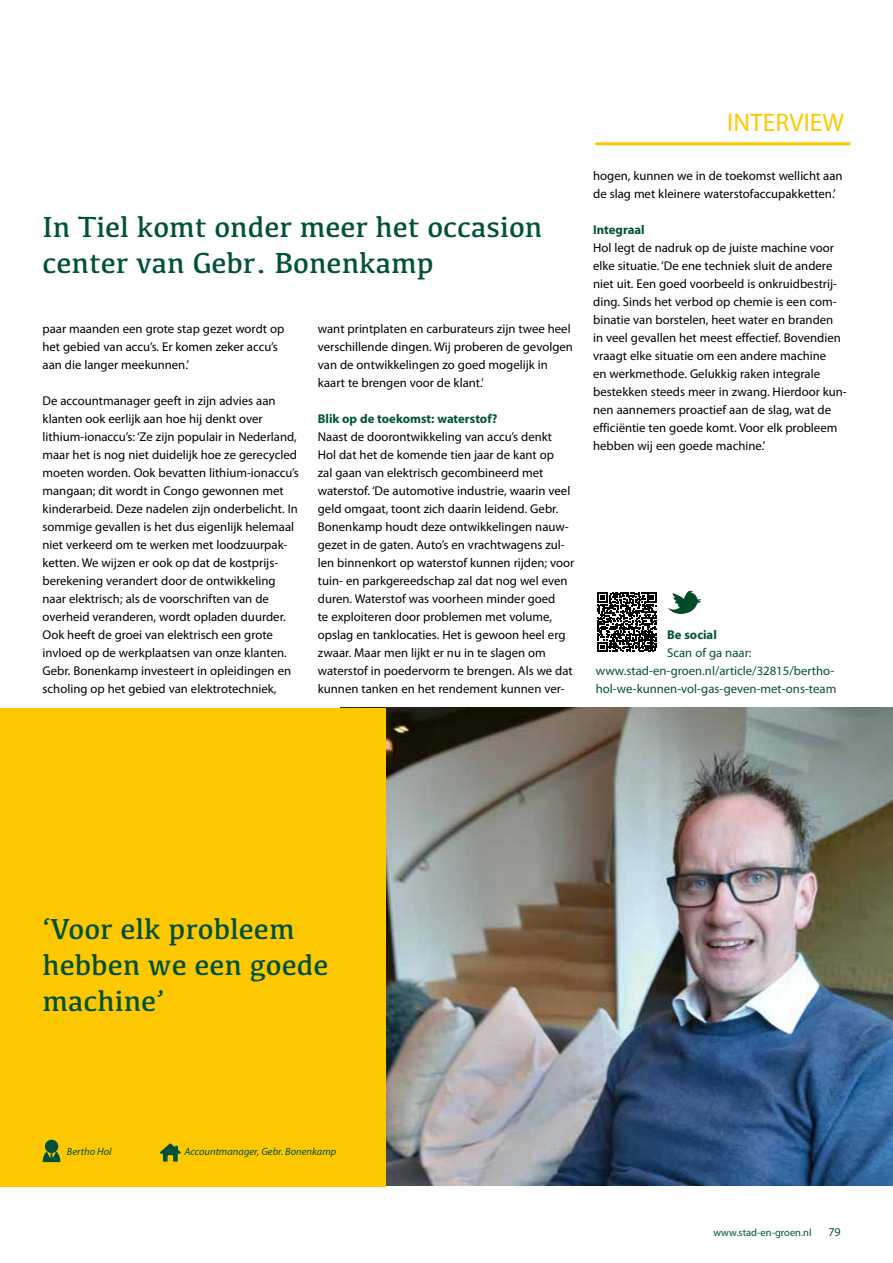
<style>
.page{position:relative;width:893px;height:1263px;background:#fff}
.page>*{position:absolute;margin:0;border:0;box-sizing:border-box;transform-origin:0 0}
.t1{font:30px/36px "Kefa";color:#005139}
.t2{font:25.5px "Myriad Pro";color:#fec800}
.t3{font:12.75px/18px "Myriad Pro";color:#000}
.t4{font:12.75px/18px "Myriad Pro";color:#005139}
.t5{font:700 12.75px "Myriad Pro";color:#005139}
.t6{font:12px "Myriad Pro";color:#005139}
.t7{font:italic 10.5px "Myriad Pro";color:#005139}
.t8{font:10.5px "Myriad Pro";color:#005139}
</style>
<div class="page">
<hr style="left:595px;top:142px;width:255px;height:3px;background:#fec800">
<img style="left:385px;top:708px;width:508px;height:478px">
<div style="left:0;top:708px;width:385px;height:478px;background:#fec800"></div>
<svg style="left:42px;top:1152px;width:18px;height:10px"></svg>
<div style="left:45px;top:1140px;width:13px;height:13px;background:#005139;border-radius:50%"></div>
<svg style="left:160px;top:1143px;width:21px;height:18px"></svg>
<svg style="left:597px;top:592px;width:60px;height:60px"></svg>
<svg style="left:668px;top:590px;width:33px;height:24px"></svg>
<h1 class="t1" style="left:43px;top:208px;width:501px">In Tiel komt onder meer het occasion center van Gebr. Bonenkamp</h1>
<p class="t3" style="left:43px;top:320px;width:243px">paar maanden een grote stap gezet wordt op het gebied van accu’s. Er komen zeker accu’s aan die langer meekunnen.’</p>
<p class="t3" style="left:43px;top:392px;width:258px">De accountmanager geeft in zijn advies aan klanten ook eerlijk aan hoe hij denkt over lithium-ionaccu’s: ‘Ze zijn populair in Nederland, maar het is nog niet duidelijk hoe ze gerecycled moeten worden. Ook bevatten lithium-ionaccu’s mangaan; dit wordt in Congo gewonnen met kinderarbeid. Deze nadelen zijn onderbelicht. In sommige gevallen is het dus eigenlijk helemaal niet verkeerd om te werken met loodzuurpak&shy;ketten. We wijzen er ook op dat de kostprijs&shy;berekening verandert door de ontwikkeling naar elektrisch; als de voorschriften van de overheid veranderen, wordt opladen duurder.<br>Ook heeft de groei van elektrisch een grote invloed op de werkplaatsen van onze klanten.<br>Gebr. Bonenkamp investeert in opleidingen en scholing op het gebied van elektrotechniek,</p>
<p class="t3" style="left:318px;top:320px;width:257px">want printplaten en carburateurs zijn twee heel verschillende dingen. Wij proberen de gevolgen van de ontwikkelingen zo goed mogelijk in kaart te brengen voor de klant.’</p>
<p class="t5" style="left:318px;top:410px;width:181px">Blik op de toekomst: waterstof?</p>
<p class="t3" style="left:318px;top:428px;width:258px">Naast de doorontwikkeling van accu’s denkt<br>Hol dat het de komende tien jaar de kant op<br>zal gaan van elektrisch gecombineerd met waterstof. ‘De automotive industrie, waarin veel geld omgaat, toont zich daarin leidend. Gebr.<br>Bonenkamp houdt deze ontwikkelingen nauw&shy;gezet in de gaten. Auto’s en vrachtwagens zul&shy;len binnenkort op waterstof kunnen rijden; voor tuin- en parkgereedschap zal dat nog wel even duren. Waterstof was voorheen minder goed<br>te exploiteren door problemen met volume, opslag en tanklocaties. Het is gewoon heel erg zwaar. Maar men lijkt er nu in te slagen om waterstof in poedervorm te brengen. Als we dat kunnen tanken en het rendement kunnen ver-</p>
<h2 class="t2" style="left:727px;top:107px;width:118px">INTERVIEW</h2>
<p class="t3" style="left:593px;top:167px;width:251px">hogen, kunnen we in de toekomst wellicht aan de slag met kleinere waterstofaccupakketten.’</p>
<p class="t5" style="left:593px;top:222px;width:53px">Integraal</p>
<p class="t3" style="left:593px;top:239px;width:255px">Hol legt de nadruk op de juiste machine voor elke situatie. ‘De ene techniek sluit de andere niet uit. Een goed voorbeeld is onkruidbestrij&shy;ding. Sinds het verbod op chemie is een com&shy;binatie van borstelen, heet water en branden<br>in veel gevallen het meest effectief. Bovendien vraagt elke situatie om een andere machine<br>en werkmethode. Gelukkig raken integrale bestekken steeds meer in zwang. Hierdoor kun&shy;nen aannemers proactief aan de slag, wat de efficiëntie ten goede komt. Voor elk probleem hebben wij een goede machine.’</p>
<p class="t5" style="left:667px;top:626px;width:51px">Be social</p>
<p class="t4" style="left:596px;top:644px;width:242px;text-indent:71px">Scan of ga naar: www.stad-en-groen.nl/article/32815/bertho&shy;hol-we-kunnen-vol-gas-geven-met-ons-team</p>
<h1 class="t1" style="left:43px;top:910px;width:287px">‘Voor elk probleem hebben we een goede machine’</h1>
<p class="t7" style="left:67px;top:1145px;width:46px">Bertho Hol</p>
<p class="t7" style="left:185px;top:1145px;width:153px">Accountmanager, Gebr. Bonenkamp</p>
<p class="t8" style="left:713px;top:1226px;width:100px">www.stad-en-groen.nl</p>
<p class="t6" style="left:828px;top:1224px;width:14px">79</p>
</div>
